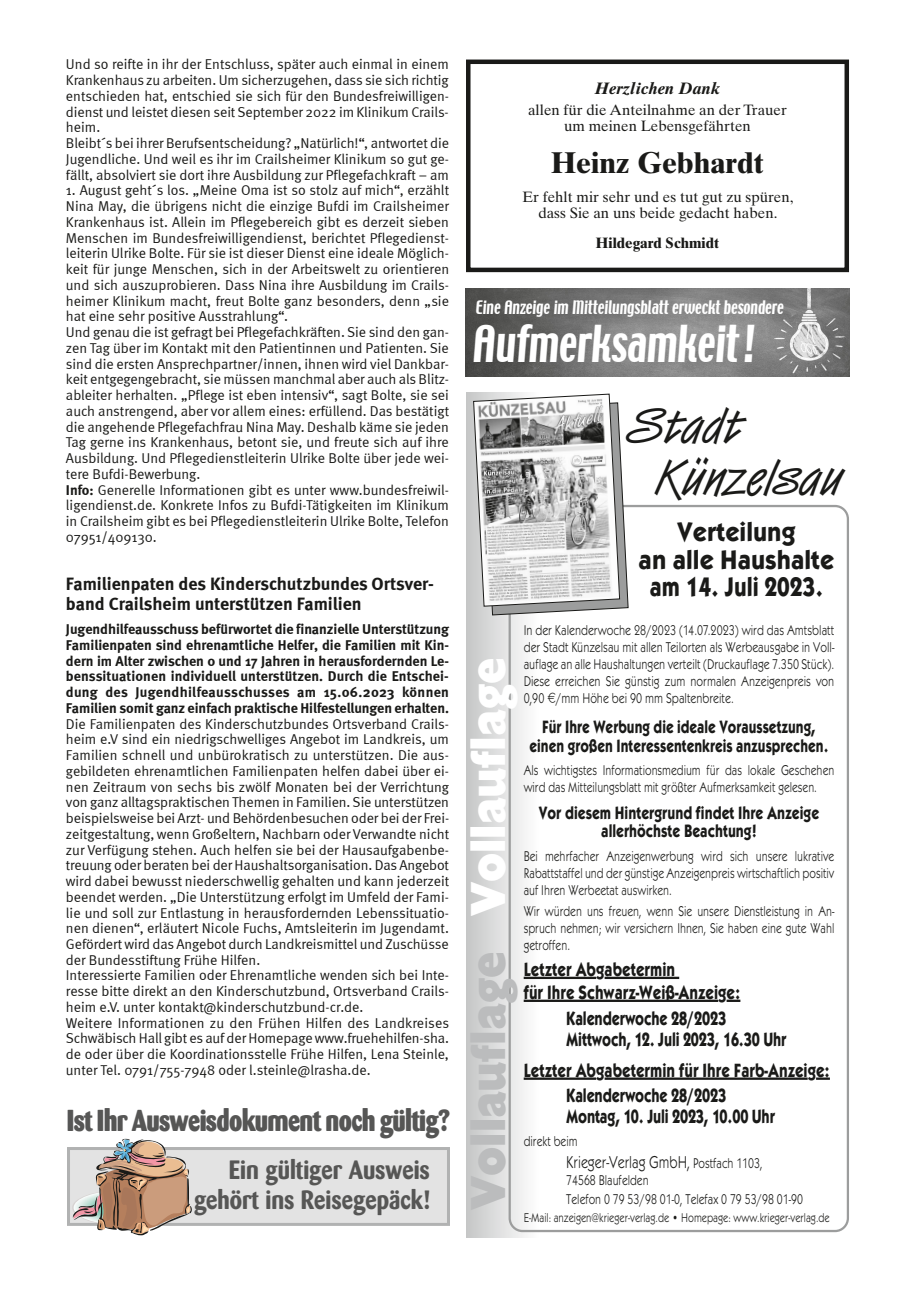
<style>
.page{position:relative;width:915px;height:1297px;background:#fff}
.page>*{position:absolute;margin:0;border:0;box-sizing:border-box;transform-origin:0 0}
.t1{font:800 51px "Giltus T";color:#bbbcbd;scale:.92 1}
.t2{font:50.85px/51.9px "Van Dijk D";color:#1a1a18}
.t3{font:45px "Techno";color:#fff;scale:.9 1}
.t4{font:800 30px "Barmeno";letter-spacing:-.025em;color:#565655;scale:.85 1}
.t5{font:700 30px "Times Ten";color:#1a1a18}
.t6{font:700 27.75px/27.8px "Kabel Itc T";color:#1a1a18;text-align:center;scale:.93 1}
.t7{font:700 26.25px/29.7px "Barmeno";color:#565655;text-align:right;scale:.9 1}
.t8{font:700 19.8px/23px "Kabel Itc T";color:#1a1a18;scale:.79 1}
.t9{font:700 19.8px/21.5px "Kabel Itc T";color:#1a1a18;scale:.75 1}
.t10{font:700 18.45px/18.5px "Kabel Itc T";color:#1a1a18;text-align:center;scale:.76 1}
.t11{font:700 18.45px/18.5px "Kabel Itc T";color:#1a1a18;text-align:center;scale:.78 1}
.t12{font:700 18px/19.5px "Meta";color:#1a1a18}
.t13{font:17.7px "Kabel Itc T";color:#1a1a18;scale:.78 1}
.t14{font:16.5px "Techno";color:#fff;scale:.9 1}
.t15{font:italic 700 16.5px "Times Ten";color:#1a1a18}
.t16{font:15px/16.5px "Times Ten";color:#1a1a18;text-align:center}
.t17{font:700 15px "Times Ten";color:#1a1a18}
.t18{font:14.7px/17px "Kabel Itc T";color:#1a1a18;scale:.78 1}
.t19{font:14.7px/17px "Kabel Itc T";color:#1a1a18;text-align:justify;scale:.79 1}
.t20{font:14.25px/15.8px "Meta Normal";color:#1a1a18}
.t21{font:700 14.25px/15.8px "Meta";letter-spacing:-.005em;color:#1a1a18;text-align:justify}
.t22{font:13.05px "Kabel Itc T";color:#1a1a18;scale:.78 1}
.s1{font-family:"Meta";font-weight:700}
.s2{font-family:"Euro Collection"}
.s3{font-size:14.7px}
.s4{color:#fff}
</style>
<div class="page">
<div style="left:68px;top:1148px;width:380px;height:76px;background:#e3e3e3"></div>
<div style="left:67px;top:1147px;width:383px;height:79px;border:3px solid #b1b2b2"></div>
<svg style="left:72px;top:1138px;width:120px;height:97px"></svg>
<div style="left:466px;top:392px;width:72px;height:845px;background:linear-gradient(to right,#c6c7c7,#fdfdfd)"></div>
<div style="left:508px;top:505px;width:340px;height:727px;border:2px solid #9c9d9d;border-radius:13px"></div>
<svg style="left:473px;top:394px;width:155px;height:221px"></svg>
<hr style="left:523px;top:977px;width:73px;height:2px;background:#1a1a18">
<hr style="left:604px;top:977px;width:75px;height:2px;background:#1a1a18">
<hr style="left:523px;top:1000px;width:195px;height:2px;background:#1a1a18">
<svg style="left:726px;top:1000px;width:14px;height:2px"></svg>
<hr style="left:523px;top:1077px;width:73px;height:3px;background:#1a1a18">
<hr style="left:604px;top:1077px;width:203px;height:3px;background:#1a1a18">
<hr style="left:815px;top:1077px;width:14px;height:3px;background:#1a1a18">
<div style="left:466px;top:60px;width:382px;height:212px;border:4px solid #1a1a18"></div>
<img style="left:465px;top:288px;width:383px;height:88px">
<p class="t20" style="left:66px;top:56px;width:384px">Und so reifte in ihr der Entschluss, später auch einmal in einem Krankenhaus zu arbeiten. Um sicherzugehen, dass sie sich richtig entschieden hat, entschied sie sich für den Bundesfreiwilligen&shy;dienst und leistet diesen seit September 2022 im Klinikum Crails&shy;heim.<br>Bleibt´s bei ihrer Berufsentscheidung? „Natürlich!“, antwortet die Jugendliche. Und weil es ihr im Crailsheimer Klinikum so gut ge&shy;fällt, absolviert sie dort ihre Ausbildung zur Pflegefachkraft – am</p>
<p class="t20" style="left:66px;top:182px;width:384px">1. August geht´s los. „Meine Oma ist so stolz auf mich“, erzählt Nina May, die übrigens nicht die einzige Bufdi im Crailsheimer Krankenhaus ist. Allein im Pflegebereich gibt es derzeit sieben Menschen im Bundesfreiwilligendienst, berichtet Pflegedienst&shy;leiterin Ulrike Bolte. Für sie ist dieser Dienst eine ideale Möglich&shy;keit für junge Menschen, sich in der Arbeitswelt zu orientieren und sich auszuprobieren. Dass Nina ihre Ausbildung im Crails&shy;heimer Klinikum macht, freut Bolte ganz besonders, denn „sie hat eine sehr positive Ausstrahlung“.<br>Und genau die ist gefragt bei Pflegefachkräften. Sie sind den gan&shy;zen Tag über im Kontakt mit den Patientinnen und Patienten. Sie sind die ersten Ansprechpartner/innen, ihnen wird viel Dankbar&shy;keit entgegengebracht, sie müssen manchmal aber auch als Blitz&shy;ableiter herhalten. „Pflege ist eben intensiv“, sagt Bolte, sie sei auch anstrengend, aber vor allem eines: erfüllend. Das bestätigt die angehende Pflegefachfrau Nina May. Deshalb käme sie jeden Tag gerne ins Krankenhaus, betont sie, und freute sich auf ihre Ausbildung. Und Pflegedienstleiterin Ulrike Bolte über jede wei&shy;tere Bufdi-Bewerbung.<br><span class="s1">Info:</span> Generelle Informationen gibt es unter www.bundesfreiwil&shy;ligendienst.de. Konkrete Infos zu Bufdi-Tätigkeiten im Klinikum in Crailsheim gibt es bei Pflegedienstleiterin Ulrike Bolte, Telefon 07951/409130.</p>
<p class="t12" style="left:66px;top:574px;width:369px">Familienpaten des Kinderschutzbundes Ortsver&shy;band Crailsheim unterstützen Familien</p>
<p class="t21" style="left:66px;top:621px;width:384px">Jugendhilfeausschuss befürwortet die finanzielle Unterstützung Familienpaten sind ehrenamtliche Helfer, die Familien mit Kin&shy;dern im Alter zwischen 0 und 17 Jahren in herausfordernden Le&shy;benssituationen individuell unterstützen. Durch die Entschei&shy;dung des Jugendhilfeausschusses am 15.06.2023 können Familien somit ganz einfach praktische Hilfestellungen erhalten.</p>
<p class="t20" style="left:66px;top:715px;width:384px">Die Familienpaten des Kinderschutzbundes Ortsverband Crails&shy;heim e.V sind ein niedrigschwelliges Angebot im Landkreis, um Familien schnell und unbürokratisch zu unterstützen. Die aus&shy;gebildeten ehrenamtlichen Familienpaten helfen dabei über ei&shy;nen Zeitraum von sechs bis zwölf Monaten bei der Verrichtung von ganz alltagspraktischen Themen in Familien. Sie unterstützen beispielsweise bei Arzt- und Behördenbesuchen oder bei der Frei&shy;zeitgestaltung, wenn Großeltern, Nachbarn oder Verwandte nicht zur Verfügung stehen. Auch helfen sie bei der Hausaufgabenbe&shy;treuung oder beraten bei der Haushaltsorganisation. Das Angebot wird dabei bewusst niederschwellig gehalten und kann jederzeit beendet werden. „Die Unterstützung erfolgt im Umfeld der Fami&shy;lie und soll zur Entlastung in herausfordernden Lebenssituatio&shy;nen dienen“, erläutert Nicole Fuchs, Amtsleiterin im Jugendamt.<br>Gefördert wird das Angebot durch Landkreismittel und Zuschüsse der Bundesstiftung Frühe Hilfen.<br>Interessierte Familien oder Ehrenamtliche wenden sich bei Inte&shy;resse bitte direkt an den Kinderschutzbund, Ortsverband Crails&shy;heim e.V. unter kontakt@kinderschutzbund-cr.de.<br>Weitere Informationen zu den Frühen Hilfen des Landkreises Schwäbisch Hall gibt es auf der Homepage www.fruehehilfen-sha. de oder über die Koordinationsstelle Frühe Hilfen, Lena Steinle, unter Tel. 0791/755-7948 oder l.steinle@lrasha.de.</p>
<h3 class="t4" style="left:67px;top:1101px;width:451px">Ist Ihr Ausweisdokument noch gültig?</h3>
<h3 class="t7" style="left:194px;top:1155px;width:263px">Ein gültiger Ausweis gehört ins Reisegepäck!</h3>
<p class="t15" style="left:595px;top:78px;width:126px">Herzlichen Dank</p>
<p class="t16" style="left:528px;top:101px;width:260px">allen für die Anteilnahme an der Trauer um meinen Lebensgefährten</p>
<h3 class="t5" style="left:551px;top:144px;width:214px">Heinz Gebhardt</h3>
<p class="t16" style="left:522px;top:188px;width:272px">Er fehlt mir sehr und es tut gut zu spüren, dass Sie an uns beide gedacht haben.</p>
<p class="t17" style="left:595px;top:233px;width:124px">Hildegard Schmidt</p>
<p class="t14" style="left:475px;top:296px;width:346px">Eine Anzeige im Mitteilungsblatt erweckt besondere</p>
<h3 class="t3" style="left:471px;top:313px;width:320px">Aufmerksamkeit !</h3>
<h2 class="t2" style="left:654px;top:400px;width:189px;text-indent:-27px">Stadt<br>Künzelsau</h2>
<h3 class="t6" style="left:638px;top:517px;width:212px">Verteilung<br>an alle Haushalte am 14. Juli 2023.</h3>
<p class="t19" style="left:523px;top:621px;width:394px">In der Kalenderwoche 28/2023 (14.07.2023) wird das Amtsblatt der Stadt Künzelsau mit allen Teilorten als Werbeausgabe in Voll&shy;auflage an alle Haushaltungen verteilt (Druckauflage 7.350 Stück).<br>Diese erreichen Sie günstig zum normalen Anzeigenpreis von 0,90 <span class="s2">E</span>/mm Höhe bei 90 mm Spaltenbreite.</p>
<p class="t10" style="left:529px;top:718px;width:394px">Für Ihre Werbung die ideale Voraussetzung, einen großen Interessentenkreis anzusprechen.</p>
<p class="t18" style="left:523px;top:762px;width:399px">Als wichtigstes Informationsmedium für das lokale Geschehen wird das Mitteilungsblatt mit größter Aufmerksamkeit gelesen.</p>
<p class="t11" style="left:538px;top:803px;width:361px">Vor diesem Hintergrund findet Ihre Anzeige allerhöchste Beachtung!</p>
<p class="t18" style="left:523px;top:847px;width:399px;text-align:justify">Bei mehrfacher Anzeigenwerbung wird sich unsere lukrative Rabatt staffel und der günstige Anzeigenpreis wirtschaftlich positiv auf Ihren Werbeetat auswirken.</p>
<p class="t18" style="left:523px;top:902px;width:399px;text-align:justify">Wir würden uns freuen, wenn Sie unsere Dienstleistung in An&shy;spruch nehmen; wir versichern Ihnen, Sie haben eine gute Wahl getroffen.</p>
<h3 class="t8" style="left:523px;top:957px;width:276px">Letzter Abgabetermin<br>für Ihre Schwarz-Weiß-Anzeige:</h3>
<h3 class="t9" style="left:566px;top:1007px;width:295px">Kalenderwoche 28/2023<br>Mittwoch, 12. Juli 2023, 16.30 Uhr</h3>
<h3 class="t8" style="left:566px;top:1057px;width:335px;line-height:25.3px;text-indent:-43px">Letzter Abgabetermin für Ihre Farb-Anzeige:<br>Kalenderwoche 28/2023</h3>
<h3 class="t9" style="left:566px;top:1105px;width:280px">Montag, 10. Juli 2023, 10.00 Uhr</h3>
<p class="t18" style="left:523px;top:1133px;width:70px">direkt beim</p>
<p class="t13" style="left:566px;top:1152px;width:253px">Krieger-Verlag GmbH, <span class="s3">Postfach 1103,</span></p>
<p class="t18" style="left:566px;top:1171px;width:305px;line-height:18.5px">74568 Blaufelden<br>Telefon 0 79 53/98 01-0, Telefax 0 79 53/98 01-90</p>
<p class="t22" style="left:523px;top:1210px;width:394px">E-Mail: anzeigen@krieger-verlag.de • Homepage: www.krieger-verlag.de</p>
<h1 class="t1" style="left:458px;top:1210px;width:602px;rotate:-90deg">Vollauflage <span class="s4">Vollauflage</span></h1>
</div>
